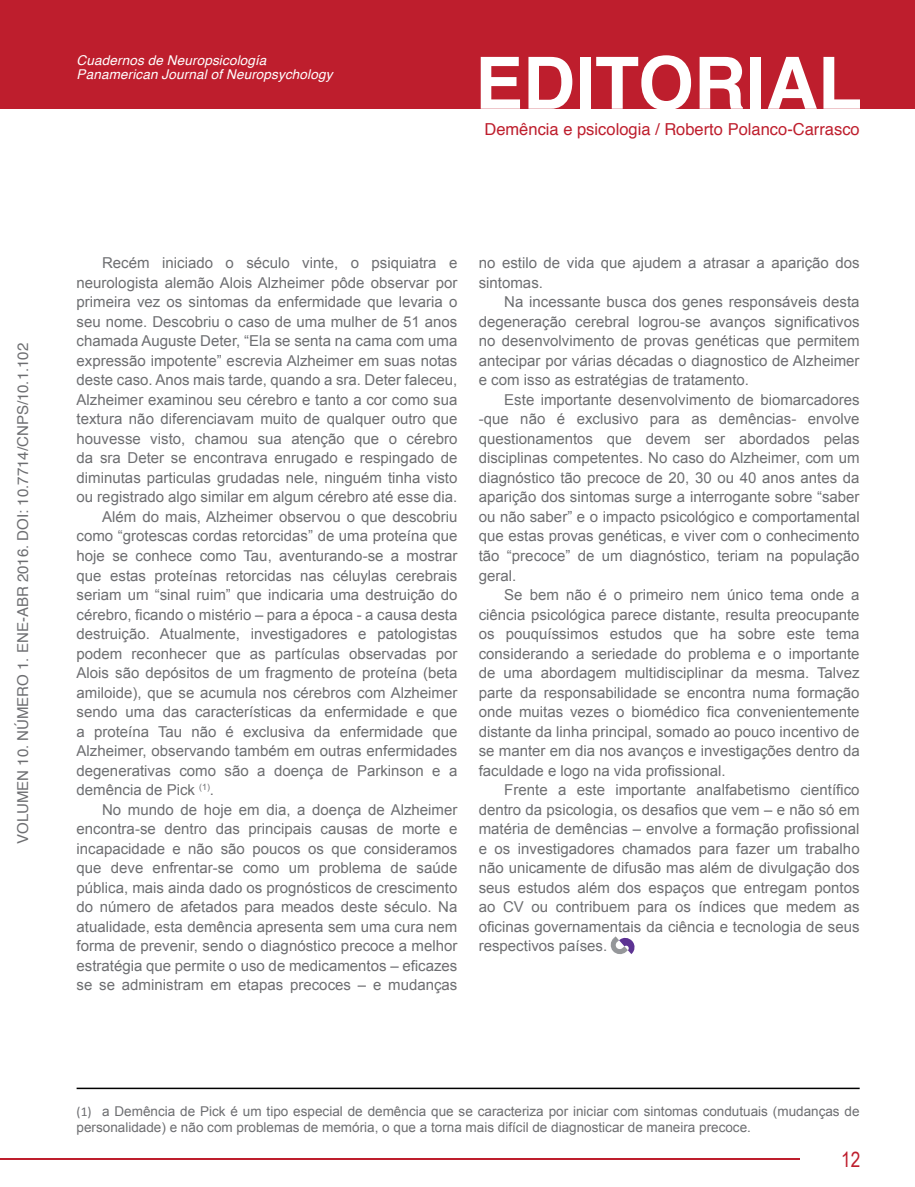
<style>
.page{position:relative;width:915px;height:1187px;background:#fff}
.page>*{position:absolute;margin:0;border:0;box-sizing:border-box;transform-origin:0 0}
.t1{font:700 72px "Helvetica";color:#fff}
.t2{font:21px "Arial Narrow";color:#be1e2d}
.t3{font:16.5px "Helvetica";color:#be1e2d}
.t4{font:15px/19.5px "Arial";color:#6d6e71;text-align:justify}
.t5{font:15px "Helvetica";color:#6d6e71}
.t6{font:13.5px/16.5px "Arial";color:#6d6e71}
.t7{font:italic 13.5px/13.5px "Helvetica";letter-spacing:.01em;color:#fff}
.s1{font-family:"Calibri"}
</style>
<div class="page">
<div style="left:0;top:0;width:914px;height:109px;background:#be1e2d"></div>
<hr style="left:0;top:1157px;width:799px;height:2px;background:#be1e2d">
<hr style="left:77px;top:1087px;width:782px;height:2px;background:#000">
<svg style="left:610px;top:936px;width:25px;height:18px"></svg>
<p class="t5" style="left:11px;top:844px;width:503px;rotate:-90deg">VOLUMEN 10. NÚMERO 1. ENE-ABR 2016. DOI: 10.7714/CNPS/10.1.102</p>
<p class="t7" style="left:77px;top:54px;width:257px">Cuadernos de Neuropsicología<br>Panamerican Journal of Neuropsychology</p>
<h1 class="t1" style="left:474px;top:25px;width:388px">EDITORIAL</h1>
<p class="t3" style="left:484px;top:116px;width:377px">Demência e psicologia / Roberto Polanco-Carrasco</p>
<p class="t4" style="left:102px;top:253px;width:357px">Recém iniciado o século vinte, o psiquiatra e</p>
<p class="t4" style="left:77px;top:273px;width:382px">neurologista alemão Alois Alzheimer pôde observar por</p>
<p class="t4" style="left:77px;top:292px;width:382px">primeira vez os sintomas da enfermidade que levaria o</p>
<p class="t4" style="left:77px;top:312px;width:382px">seu nome. Descobriu o caso de uma mulher de 51 anos</p>
<p class="t4" style="left:77px;top:331px;width:382px">chamada Auguste Deter, “Ela se senta na cama com uma</p>
<p class="t4" style="left:77px;top:351px;width:382px">expressão impotente” escrevia Alzheimer em suas notas</p>
<p class="t4" style="left:77px;top:370px;width:382px">deste caso. Anos mais tarde, quando a sra. Deter faleceu,</p>
<p class="t4" style="left:77px;top:390px;width:382px">Alzheimer examinou seu cérebro e tanto a cor como sua</p>
<p class="t4" style="left:77px;top:409px;width:382px">textura não diferenciavam muito de qualquer outro que</p>
<p class="t4" style="left:77px;top:429px;width:382px">houvesse visto, chamou sua atenção que o cérebro</p>
<p class="t4" style="left:77px;top:448px;width:382px">da sra Deter se encontrava enrugado e respingado de</p>
<p class="t4" style="left:77px;top:468px;width:382px">diminutas particulas grudadas nele, ninguém tinha visto</p>
<p class="t4" style="left:77px;top:487px;width:382px">ou registrado algo similar em algum cérebro até esse dia.</p>
<p class="t4" style="left:102px;top:507px;width:357px">Além do mais, Alzheimer observou o que descobriu</p>
<p class="t4" style="left:77px;top:526px;width:382px">como “grotescas cordas retorcidas” de uma proteína que</p>
<p class="t4" style="left:77px;top:546px;width:382px">hoje se conhece como Tau, aventurando-se a mostrar</p>
<p class="t4" style="left:77px;top:565px;width:382px">que estas proteínas retorcidas nas céluylas cerebrais</p>
<p class="t4" style="left:77px;top:585px;width:382px">seriam um “sinal ruim” que indicaria uma destruição do</p>
<p class="t4" style="left:77px;top:604px;width:382px">cérebro, ficando o mistério – para a época - a causa desta</p>
<p class="t4" style="left:77px;top:624px;width:382px">destruição. Atualmente, investigadores e patologistas</p>
<p class="t4" style="left:77px;top:643px;width:382px">podem reconhecer que as partículas observadas por</p>
<p class="t4" style="left:77px;top:663px;width:382px">Alois são depósitos de um fragmento de proteína (beta</p>
<p class="t4" style="left:77px;top:682px;width:382px">amiloide), que se acumula nos cérebros com Alzheimer</p>
<p class="t4" style="left:77px;top:702px;width:382px">sendo uma das características da enfermidade e que</p>
<p class="t4" style="left:77px;top:721px;width:382px">a proteína Tau não é exclusiva da enfermidade que</p>
<p class="t4" style="left:77px;top:741px;width:382px">Alzheimer, observando também em outras enfermidades</p>
<p class="t4" style="left:77px;top:760px;width:382px">degenerativas como são a doença de Parkinson e a</p>
<p class="t4" style="left:77px;top:780px;width:139px">demência de Pick <sup>(1)</sup>.</p>
<p class="t4" style="left:102px;top:799px;width:357px">No mundo de hoje em dia, a doença de Alzheimer</p>
<p class="t4" style="left:77px;top:819px;width:382px">encontra-se dentro das principais causas de morte e</p>
<p class="t4" style="left:77px;top:838px;width:382px">incapacidade e não são poucos os que consideramos</p>
<p class="t4" style="left:77px;top:858px;width:382px">que deve enfrentar-se como um problema de saúde</p>
<p class="t4" style="left:77px;top:877px;width:382px">pública, mais ainda dado os prognósticos de crescimento</p>
<p class="t4" style="left:77px;top:897px;width:382px">do número de afetados para meados deste século. Na</p>
<p class="t4" style="left:77px;top:916px;width:382px">atualidade, esta demência apresenta sem uma cura nem</p>
<p class="t4" style="left:77px;top:936px;width:382px">forma de prevenir, sendo o diagnóstico precoce a melhor</p>
<p class="t4" style="left:77px;top:955px;width:382px">estratégia que permite o uso de medicamentos – eficazes</p>
<p class="t4" style="left:77px;top:975px;width:382px">se se administram em etapas precoces – e mudanças</p>
<p class="t4" style="left:478px;top:253px;width:382px">no estilo de vida que ajudem a atrasar a aparição dos sintomas.</p>
<p class="t4" style="left:478px;top:292px;width:382px;text-indent:26px">Na incessante busca dos genes responsáveis desta degeneração cerebral logrou-se avanços significativos no desenvolvimento de provas genéticas que permitem antecipar por várias décadas o diagnostico de Alzheimer e com isso as estratégias de tratamento.</p>
<p class="t4" style="left:478px;top:390px;width:382px;text-indent:26px">Este importante desenvolvimento de biomarcadores -que não é exclusivo para as demências- envolve questionamentos que devem ser abordados pelas disciplinas competentes. No caso do Alzheimer, com um diagnóstico tão precoce de 20, 30 ou 40 anos antes da aparição dos sintomas surge a interrogante sobre “saber ou não saber” e o impacto psicológico e comportamental que estas provas genéticas, e viver com o conhecimento tão “precoce” de um diagnóstico, teriam na população geral.</p>
<p class="t4" style="left:478px;top:585px;width:382px;text-indent:26px">Se bem não é o primeiro nem único tema onde a ciência psicológica parece distante, resulta preocupante os pouquíssimos estudos que ha sobre este tema considerando a seriedade do problema e o importante de uma abordagem multidisciplinar da mesma. Talvez parte da responsabilidade se encontra numa formação onde muitas vezes o biomédico fica convenientemente distante da linha principal, somado ao pouco incentivo de se manter em dia nos avanços e investigações dentro da faculdade e logo na vida profissional.</p>
<p class="t4" style="left:478px;top:780px;width:382px;text-indent:26px">Frente a este importante analfabetismo científico dentro da psicologia, os desafios que vem – e não só em matéria de demências – envolve a formação profissional e os investigadores chamados para fazer um trabalho não unicamente de difusão mas além de divulgação dos seus estudos além dos espaços que entregam pontos ao CV ou contribuem para os índices que medem as oficinas governamentais da ciência e tecnologia de seus respectivos países.</p>
<p class="t6" style="left:77px;top:1102px;width:784px"><span class="s1">(1)</span> a Demência de Pick é um tipo especial de demência que se caracteriza por iniciar com sintomas condutuais (mudanças de personalidade) e não com problemas de memória, o que a torna mais difícil de diagnosticar de maneira precoce.</p>
<h2 class="t2" style="left:840px;top:1144px;width:21px">12</h2>
</div>
